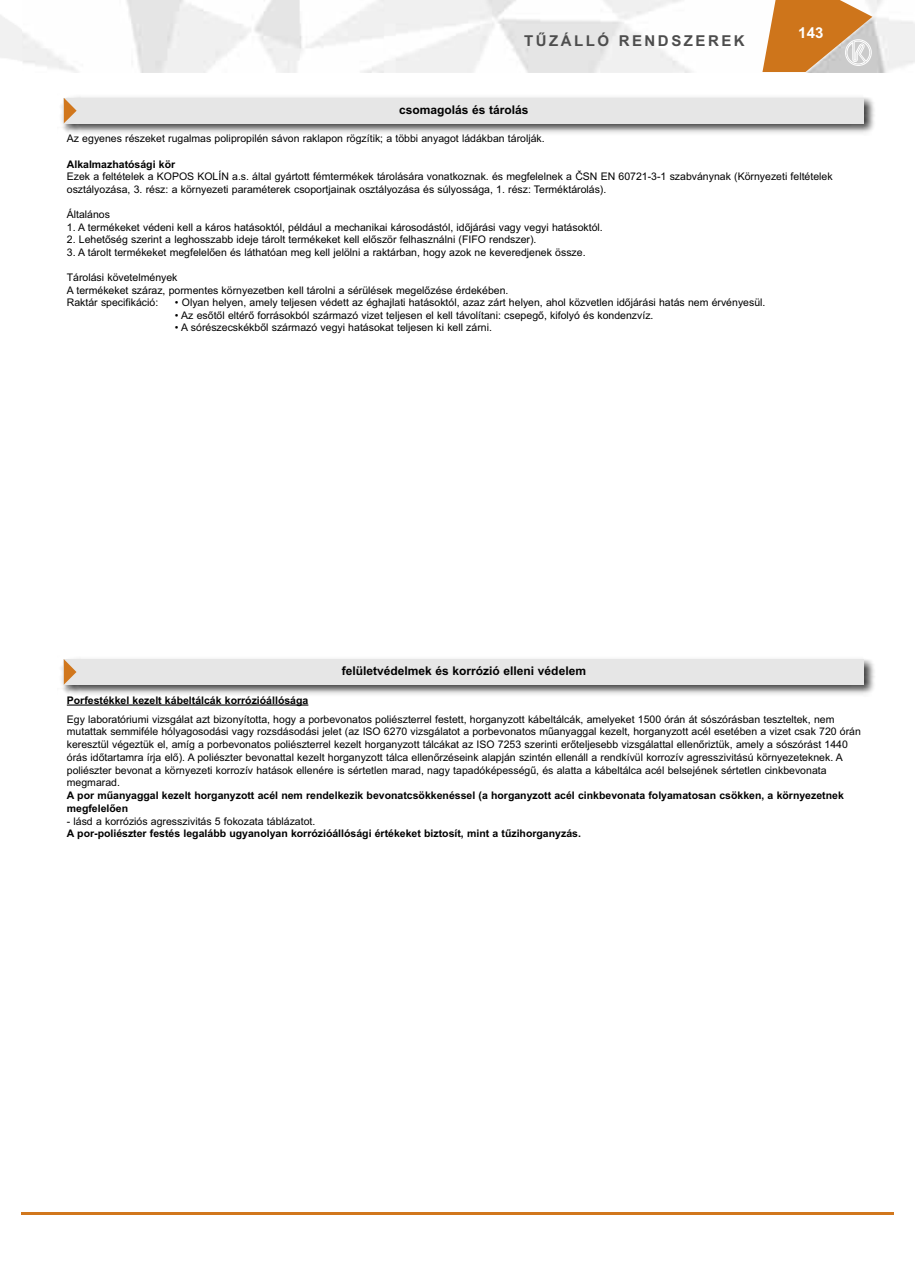
<style>
.page{position:relative;width:915px;height:1263px;background:#fff}
.page>*{position:absolute;margin:0;border:0;box-sizing:border-box;transform-origin:0 0}
.t1{font:700 15px "Arial";letter-spacing:.165em;color:#4d4d4d}
.t2{font:700 15px "Arial";color:#fff}
.t3{font:700 12px "Arial";color:#000}
.t4{font:10.5px/12.8px "Arial";color:#000}
.t5{font:700 10.5px/12.8px "Arial";color:#000}
</style>
<div class="page">
<svg style="left:21px;top:0;width:893px;height:72px"></svg>
<hr style="left:21px;top:1212px;width:872px;height:2px;background:#d1771d">
<img style="left:61px;top:96px;width:814px;height:38px">
<div style="left:64px;top:98px;width:799px;height:25px;background:#e6e6e6"></div>
<svg style="left:64px;top:98px;width:13px;height:25px"></svg>
<img style="left:61px;top:658px;width:814px;height:37px">
<div style="left:64px;top:659px;width:799px;height:26px;background:#e6e6e6"></div>
<hr style="left:67px;top:704px;width:241px;height:2px;background:#000">
<svg style="left:64px;top:659px;width:12px;height:26px"></svg>
<h1 class="t1" style="left:524px;top:32px;width:222px">TŰZÁLLÓ RENDSZEREK</h1>
<h1 class="t2" style="left:798px;top:24px;width:27px">143</h1>
<p class="t3" style="left:399px;top:102px;width:131px">csomagolás és tárolás</p>
<p class="t4" style="left:67px;top:132px;width:479px">Az egyenes részeket rugalmas polipropilén sávon raklapon rögzítik; a többi anyagot ládákban tárolják.</p>
<p class="t5" style="left:67px;top:158px;width:110px">Alkalmazhatósági kör</p>
<p class="t4" style="left:67px;top:170px;width:767px">Ezek a feltételek a KOPOS KOLÍN a.s. által gyártott fémtermékek tárolására vonatkoznak. és megfelelnek a ČSN EN 60721-3-1 szabványnak (Környezeti feltételek osztályozása, 3. rész: a környezeti paraméterek csoportjainak osztályozása és súlyossága, 1. rész: Terméktárolás).</p>
<p class="t4" style="left:67px;top:208px;width:45px">Általános</p>
<p class="t4" style="left:67px;top:221px;width:537px">1. A termékeket védeni kell a káros hatásoktól, például a mechanikai károsodástól, időjárási vagy vegyi hatásoktól.</p>
<p class="t4" style="left:67px;top:233px;width:471px">2. Lehetőség szerint a leghosszabb ideje tárolt termékeket kell először felhasználni (FIFO rendszer).</p>
<p class="t4" style="left:67px;top:246px;width:520px">3. A tárolt termékeket megfelelően és láthatóan meg kell jelölni a raktárban, hogy azok ne keveredjenek össze.</p>
<p class="t4" style="left:67px;top:271px;width:443px">Tárolási követelmények<br>A termékeket száraz, pormentes környezetben kell tárolni a sérülések megelőzése érdekében.<br>Raktár specifikáció:</p>
<p class="t4" style="left:175px;top:296px;width:591px">• Olyan helyen, amely teljesen védett az éghajlati hatásoktól, azaz zárt helyen, ahol közvetlen időjárási hatás nem érvényesül.</p>
<p class="t4" style="left:175px;top:309px;width:480px">• Az esőtől eltérő forrásokból származó vizet teljesen el kell távolítani: csepegő, kifolyó és kondenzvíz.</p>
<p class="t4" style="left:175px;top:321px;width:318px">• A sórészecskékből származó vegyi hatásokat teljesen ki kell zárni.</p>
<p class="t3" style="left:341px;top:664px;width:246px">felületvédelmek és korrózió elleni védelem</p>
<p class="t5" style="left:67px;top:694px;width:243px">Porfestékkel kezelt kábeltálcák korrózióállósága</p>
<p class="t4" style="left:67px;top:712px;width:795px">Egy laboratóriumi vizsgálat azt bizonyította, hogy a porbevonatos poliészterrel festett, horganyzott kábeltálcák, amelyeket 1500 órán át sószórásban teszteltek, nem mutattak semmiféle hólyagosodási vagy rozsdásodási jelet (az ISO 6270 vizsgálatot a porbevonatos műanyaggal kezelt, horganyzott acél esetében a vizet csak 720 órán keresztül végeztük el, amíg a porbevonatos poliészterrel kezelt horganyzott tálcákat az ISO 7253 szerinti erőteljesebb vizsgálattal ellenőriztük, amely a sószórást 1440 órás időtartamra írja elő). A poliészter bevonattal kezelt horganyzott tálca ellenőrzéseink alapján szintén ellenáll a rendkívül korrozív agresszivitású környezeteknek. A poliészter bevonat a környezeti korrozív hatások ellenére is sértetlen marad, nagy tapadóképességű, és alatta a kábeltálca acél belsejének sértetlen cinkbevonata megmarad.</p>
<p class="t5" style="left:67px;top:789px;width:778px">A por műanyaggal kezelt horganyzott acél nem rendelkezik bevonatcsökkenéssel (a horganyzott acél cinkbevonata folyamatosan csökken, a környezetnek megfelelően</p>
<p class="t4" style="left:67px;top:814px;width:250px">- lásd a korróziós agresszivitás 5 fokozata táblázatot.</p>
<p class="t5" style="left:67px;top:827px;width:515px">A por-poliészter festés legalább ugyanolyan korrózióállósági értékeket biztosít, mint a tűzihorganyzás.</p>
</div>
